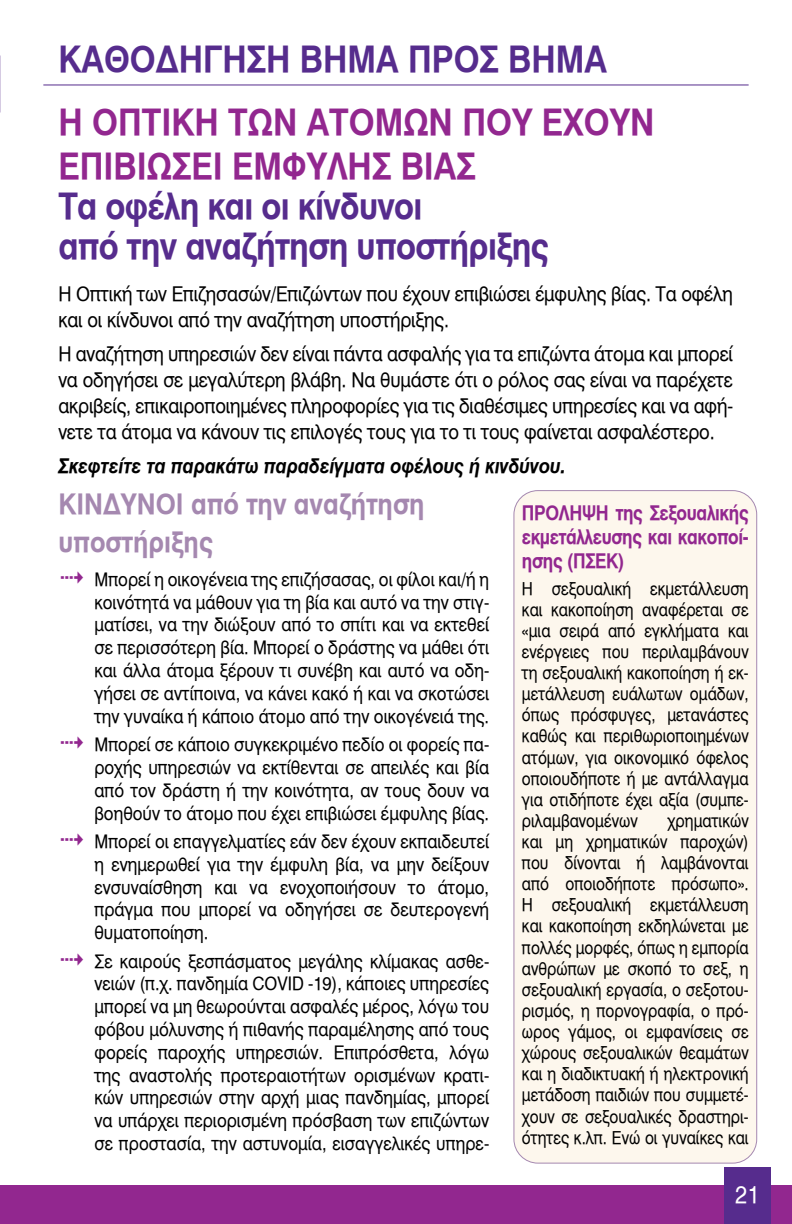
<style>
.page{position:relative;width:792px;height:1224px;background:#fff}
.page>*{position:absolute;margin:0;border:0;box-sizing:border-box;transform-origin:0 0}
.t1{font:36px/40px "UB Helvetica Bold";letter-spacing:-.02em;color:#562c8d;scale:.9 1}
.t2{font:36px/44px "UB Helvetica Bold";color:#92278f;scale:.9 1}
.t3{font:36px "UB Helvetica Bold";color:#562c8d;scale:.9 1}
.t4{font:28px/38px "UB Helvetica Bold";color:#a588b0;scale:.9 1}
.t5{font:24px "UB Helvetica";color:#fff;scale:.9 1}
.t6{font:20px/26px "UB Helvetica";letter-spacing:-.01em;color:#000;scale:.9 1}
.t7{font:20px/24px "UB Helvetica Bold";letter-spacing:-.02em;color:#92278f;text-align:justify;scale:.86 1}
.t8{font:italic 20px "UB Helvetica Bold";color:#000;scale:.9 1}
.t9{font:18.4px/22.8px "UB Helvetica";color:#000;text-align:justify;scale:.9 1}
.t10{font:17.6px/21.2px "UB Helvetica";color:#000;text-align:justify;scale:.86 1}
.s1{color:#92278f}
</style>
<div class="page">
<div style="left:0;top:1185px;width:792px;height:39px;background:#92278f"></div>
<div style="left:724px;top:1167px;width:47px;height:57px;background:#562c8d"></div>
<div style="left:514px;top:491px;width:243px;height:672px;background:#fdf7ed;border-radius:24px"></div>
<div style="left:513px;top:490px;width:244px;height:674px;border:1px solid #a588b0;border-radius:24px"></div>
<hr style="left:43px;top:84px;width:706px;height:1px;background:#562c8d">
<h1 class="t3" style="left:58px;top:38px;width:611px">ΚΑΘΟΔΗΓΗΣΗ ΒΗΜΑ ΠΡΟΣ ΒΗΜΑ</h1>
<h1 class="t2" style="left:58px;top:100px;width:664px">Η ΟΠΤΙΚΗ ΤΩΝ ΑΤΌΜΩΝ ΠΟΥ ΈΧΟΥΝ<br>ΕΠΙΒΙΏΣΕΙ ΈΜΦΥΛΗΣ ΒΊΑΣ</h1>
<h1 class="t1" style="left:58px;top:186px;width:547px">Τα οφέλη και οι κίνδυνοι<br>από την αναζήτηση υποστήριξης</h1>
<p class="t6" style="left:58px;top:281px;width:751px">Η Οπτική των Επιζησασών/Επιζώντων που έχουν επιβιώσει έμφυλης βίας. Τα οφέλη και οι κίνδυνοι από την αναζήτηση υποστήριξης.</p>
<p class="t6" style="left:58px;top:341px;width:751px;text-align:justify">Η αναζήτηση υπηρεσιών δεν είναι πάντα ασφαλής για τα επιζώντα άτομα και μπορεί να οδηγήσει σε μεγαλύτερη βλάβη. Να θυμάστε ότι ο ρόλος σας είναι να παρέχετε ακριβείς, επικαιροποιημένες πληροφορίες για τις διαθέσιμες υπηρεσίες και να αφή&shy;νετε τα άτομα να κάνουν τις επιλογές τους για το τι τους φαίνεται ασφαλέστερο.</p>
<p class="t8" style="left:58px;top:454px;width:566px">Σκεφτείτε τα παρακάτω παραδείγματα οφέλους ή κινδύνου.</p>
<p class="t7" style="left:522px;top:501px;width:265px">ΠΡΌΛΗΨΗ της Σεξουαλικής εκμετάλλευσης και κακοποί&shy;ησης (ΠΣΕΚ)</p>
<p class="t10" style="left:522px;top:578px;width:265px">Η σεξουαλική εκμετάλλευση και κακοποίηση αναφέρεται σε «μια σειρά από εγκλήματα και ενέργειες που περιλαμβάνουν τη σεξουαλική κακοποίηση ή εκ&shy;μετάλλευση ευάλωτων ομάδων, όπως πρόσφυγες, μετανάστες καθώς και περιθωριοποιημένων ατόμων, για οικονομικό όφελος οποιουδήποτε ή με αντάλλαγμα για οτιδήποτε έχει αξία (συμπε&shy;ριλαμβανομένων</p>
<h2 class="t4" style="left:58px;top:485px;width:409px">KΙΝΔΥΝΟΙ από την αναζήτηση υποστήριξης</h2>
<p class="t9" style="left:94px;top:568px;width:440px;text-indent:-36px"><span class="s1">✔</span> Μπορεί η οικογένεια της επιζήσασας, οι φίλοι και/ή η κοινότητά να μάθουν για τη βία και αυτό να την στιγ&shy;ματίσει, να την διώξουν από το σπίτι και να εκτεθεί σε περισσότερη βία. Μπορεί ο δράστης να μάθει ότι και άλλα άτομα ξέρουν τι συνέβη και αυτό να οδη&shy;γήσει σε αντίποινα, να κάνει κακό ή και να σκοτώσει την γυναίκα ή κάποιο άτομο από την οικογένειά της.</p>
<p class="t9" style="left:94px;top:733px;width:440px;text-indent:-36px"><span class="s1">✔</span> Μπορεί σε κάποιο συγκεκριμένο πεδίο οι φορείς πα&shy;ροχής υπηρεσιών να εκτίθενται σε απειλές και βία από τον δράστη ή την κοινότητα, αν τους δουν να βοηθούν το άτομο που έχει επιβιώσει έμφυλης βίας.</p>
<p class="t9" style="left:94px;top:830px;width:440px;text-indent:-36px"><span class="s1">✔</span> Μπορεί οι επαγγελματίες εάν δεν έχουν εκπαιδευτεί η ενημερωθεί για την έμφυλη βία, να μην δείξουν ενσυναίσθηση και να ενοχοποιήσουν το άτομο, πράγμα που μπορεί να οδηγήσει σε δευτερογενή θυματοποίηση.</p>
<p class="t9" style="left:94px;top:950px;width:440px;text-indent:-36px"><span class="s1">✔</span> Σε καιρούς ξεσπάσματος μεγάλης κλίμακας ασθε&shy;νειών (π.χ. πανδημία COVID -19), κάποιες υπηρεσίες μπορεί να μη θεωρούνται ασφαλές μέρος, λόγω του φόβου μόλυνσης ή πιθανής παραμέλησης από τους φορείς παροχής υπηρεσιών. Επιπρόσθετα, λόγω της αναστολής προτεραιοτήτων ορισμένων κρατι&shy;κών υπηρεσιών στην αρχή μιας πανδημίας, μπορεί να υπάρχει περιορισμένη πρόσβαση των επιζώντων σε προστασία, την αστυνομία, εισαγγελικές υπηρε-</p>
<p class="t10" style="left:522px;top:810px;width:265px;text-indent:146px">χρηματικών και μη χρηματικών παροχών) που δίνονται ή λαμβάνονται από οποιοδήποτε πρόσωπο».<br>Η σεξουαλική εκμετάλλευση και κακοποίηση εκδηλώνεται με πολλές μορφές, όπως η εμπορία ανθρώπων με σκοπό το σεξ, η σεξουαλική εργασία, ο σεξοτου&shy;ρισμός, η πορνογραφία, ο πρό&shy;ωρος γάμος, οι εμφανίσεις σε χώρους σεξουαλικών θεαμάτων και η διαδικτυακή ή ηλεκτρονική μετάδοση παιδιών που συμμετέ&shy;χουν σε σεξουαλικές δραστηρι&shy;ότητες κ.λπ. Ενώ οι γυναίκες και</p>
<h3 class="t5" style="left:735px;top:1181px;width:28px">21</h3>
</div>
